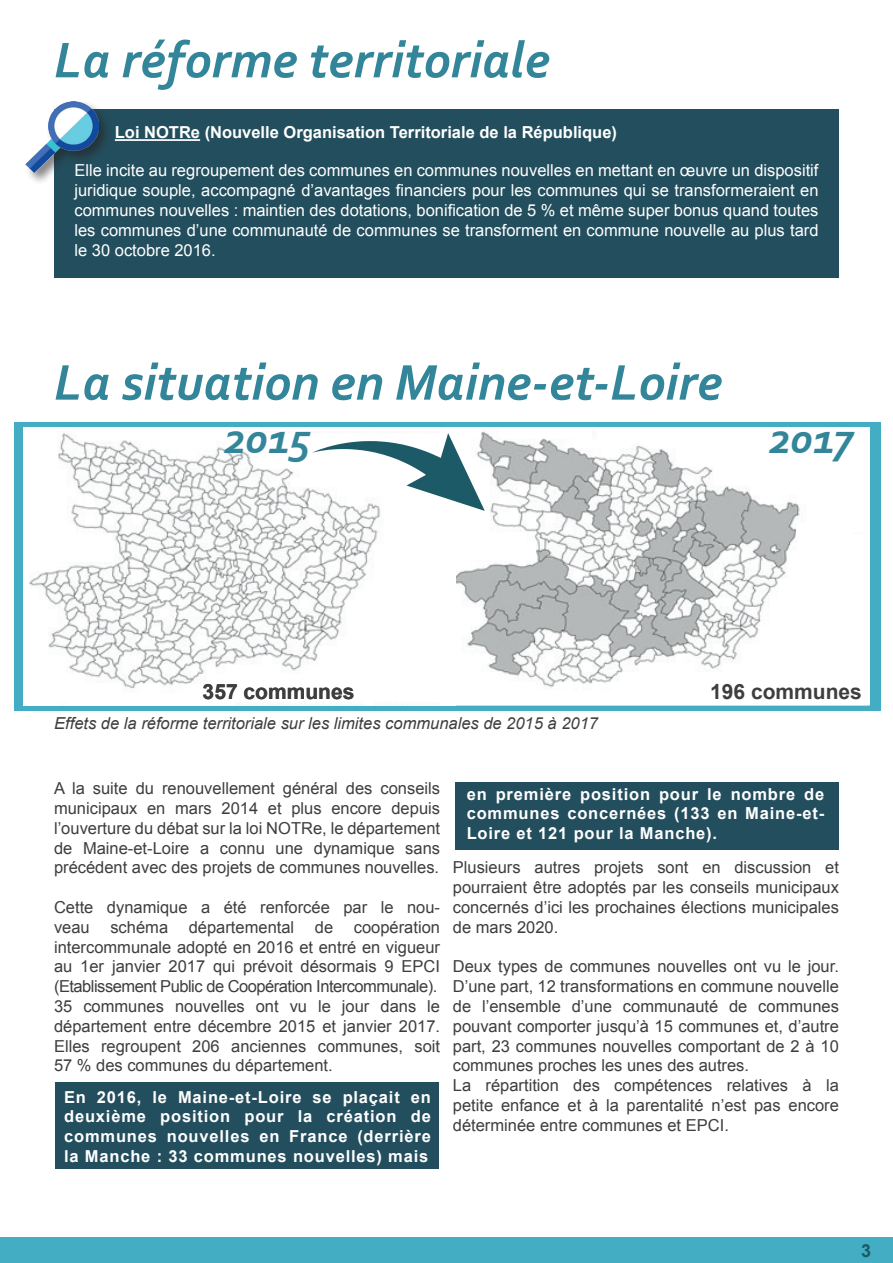
<style>
.page{position:relative;width:893px;height:1263px;background:#fff}
.page>*{position:absolute;margin:0;border:0;box-sizing:border-box;transform-origin:0 0}
.t1{font:italic 700 52.5px "Corbel";color:#33869a}
.t2{font:italic 700 45px "Corbel";letter-spacing:-.015em;color:#33869a}
.t3{font:700 21px "Arial";color:#3e3e3f}
.t4{font:700 18px "Arial";color:#1b5a66}
.t5{font:16.5px/19.8px "Arial";color:#3e3e3f}
.t6{font:16.5px/19.8px "Arial";color:#fff;text-align:justify}
.t7{font:700 16.5px/19.8px "Arial";letter-spacing:.05em;color:#fff;text-align:justify}
.t8{font:italic 16.5px "Arial";color:#3e3e3f}
.t9{font:700 16.5px "Arial";color:#fff}
</style>
<div class="page">
<div style="left:0;top:1237px;width:893px;height:26px;background:#43adc4"></div>
<div style="left:14px;top:422px;width:866px;height:289px;background:#43adc4"></div>
<img style="left:23px;top:427px;width:847px;height:278px">
<div style="left:55px;top:109px;width:784px;height:169px;background:#234e5d"></div>
<div style="left:455px;top:782px;width:384px;height:67px;background:#234e5d"></div>
<div style="left:24px;top:100px;width:88px;height:86px;background:#231f20;opacity:.55"></div>
<img style="left:25px;top:102px;width:73px;height:71px">
<hr style="left:115px;top:139px;width:85px;height:2px;background:#fff">
<svg style="left:595px;top:427px;width:272px;height:41px;background:#fafafa"></svg>
<svg style="left:455px;top:533px;width:415px;height:172px;background:#e1e3e3"></svg>
<div style="left:443px;top:427px;width:12px;height:278px;background:#fff"></div>
<svg style="left:196px;top:433px;width:289px;height:78px;background:#d3dddf"></svg>
<div style="left:55px;top:1082px;width:384px;height:87px;background:#234e5d"></div>
<h1 class="t1" style="left:54px;top:27px;width:497px">La réforme territoriale</h1>
<p class="t9" style="left:115px;top:122px;width:504px">Loi NOTRe (Nouvelle Organisation Territoriale de la République)</p>
<p class="t6" style="left:74px;top:161px;width:746px">Elle incite au regroupement des communes en communes nouvelles en mettant en œuvre un dispositif juridique souple, accompagné d’avantages financiers pour les communes qui se transformeraient en communes nouvelles : maintien des dotations, bonification de 5 % et même super bonus quand toutes les communes d’une communauté de communes se transforment en commune nouvelle au plus tard le 30 octobre 2016.</p>
<h1 class="t1" style="left:54px;top:350px;width:670px">La situation en Maine-et-Loire</h1>
<h2 class="t2" style="left:224px;top:410px;width:89px">2015</h2>
<h2 class="t2" style="left:769px;top:410px;width:87px">2017</h2>
<p class="t3" style="left:203px;top:677px;width:153px">357 communes</p>
<p class="t3" style="left:710px;top:677px;width:153px">196 communes</p>
<p class="t8" style="left:54px;top:712px;width:545px">Effets de la réforme territoriale sur les limites communales de 2015 à 2017</p>
<p class="t5" style="left:54px;top:779px;width:388px;text-align:justify">A la suite du renouvellement général des conseils municipaux en mars 2014 et plus encore depuis l’ouverture du débat sur la loi NOTRe, le département de Maine-et-Loire a connu une dynamique sans précédent avec des projets de communes nouvelles.</p>
<p class="t5" style="left:54px;top:897px;width:388px">Cette dynamique a été renforcée par le nou&shy;veau schéma départemental</p>
<p class="t5" style="left:54px;top:917px;width:388px;text-indent:261px">de coopération intercommunale adopté en 2016 et entré en vigueur au 1er janvier 2017 qui prévoit désormais 9 EPCI (Etablissement Public de Coopération Intercommunale).<br>35 communes nouvelles ont vu le jour dans le département entre décembre 2015 et janvier 2017.<br>Elles regroupent 206 anciennes communes, soit 57 % des communes du département.</p>
<p class="t7" style="left:64px;top:1087px;width:368px">En 2016, le Maine-et-Loire se plaçait en deuxième position pour la création de communes nouvelles en France (derrière la Manche : 33 communes nouvelles) mais</p>
<p class="t7" style="left:467px;top:784px;width:359px">en première position pour le nombre de communes concernées (133 en Maine-et-Loire et 121 pour la Manche).</p>
<p class="t5" style="left:453px;top:858px;width:388px;text-align:justify">Plusieurs autres projets sont en discussion et pourraient être adoptés par les conseils municipaux concernés d’ici les prochaines élections municipales de mars 2020.</p>
<p class="t5" style="left:453px;top:957px;width:388px">Deux types de communes nouvelles ont vu le jour.<br>D’une part, 12 transformations en commune nouvelle de l’ensemble d’une communauté de communes pouvant comporter jusqu’à 15 communes et, d’autre part, 23 communes nouvelles comportant de 2 à 10 communes proches les unes des autres.<br>La répartition des compétences relatives à la petite enfance et à la parentalité n’est pas encore déterminée entre communes et EPCI.</p>
<p class="t4" style="left:861px;top:1238px;width:12px">3</p>
</div>
